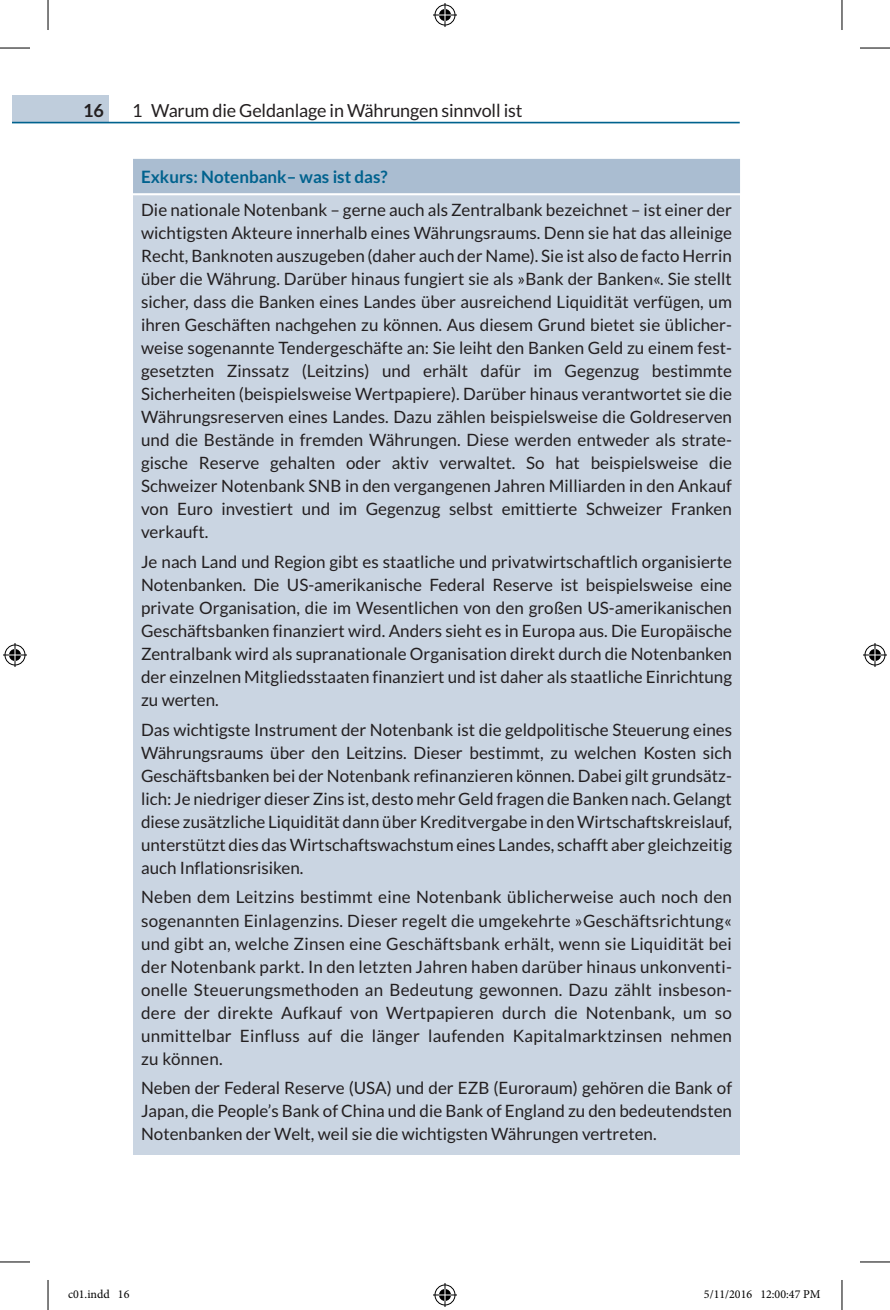
<style>
.page{position:relative;width:890px;height:1310px;background:#fff}
.page>*{position:absolute;margin:0;border:0;box-sizing:border-box;transform-origin:0 0}
.t1{font:18px "Lato";letter-spacing:-.01em;color:#231f20}
.t2{font:700 18px "Lato";color:#231f20}
.t3{font:17px/23px "Lato";color:#231f20;text-align:justify}
.t4{font:12px "Minion Pro";color:#000}
.s1{font-weight:700;color:#00628e}
</style>
<div class="page">
<div style="left:12px;top:95px;width:97px;height:27px;background:#bfcddc"></div>
<hr style="left:12px;top:122px;width:728px;height:1px;background:#00628e">
<div style="left:133px;top:159px;width:607px;height:995px;background:#cad5e2"></div>
<div style="left:133px;top:159px;width:607px;height:34px;background:#aabdd1"></div>
<hr style="left:127px;top:193px;width:619px;height:2px;background:#fff">
<hr style="left:0;top:48px;width:30px;height:1px;background:#000">
<hr style="left:860px;top:48px;width:30px;height:1px;background:#000">
<hr style="left:0;top:1261px;width:30px;height:1px;background:#000">
<hr style="left:860px;top:1261px;width:30px;height:1px;background:#000">
<hr style="left:48px;top:0;width:1px;height:30px;background:#000">
<hr style="left:48px;top:1279px;width:1px;height:30px;background:#000">
<hr style="left:841px;top:0;width:1px;height:30px;background:#000">
<hr style="left:841px;top:1279px;width:1px;height:30px;background:#000">
<svg style="left:433px;top:3px;width:24px;height:24px"></svg>
<svg style="left:433px;top:1283px;width:24px;height:23px"></svg>
<svg style="left:3px;top:643px;width:24px;height:24px"></svg>
<svg style="left:863px;top:643px;width:24px;height:24px"></svg>
<p class="t2" style="left:83px;top:100px;width:22px">16</p>
<p class="t1" style="left:132px;top:101px;width:392px">1 Warum die Geldanlage in Währungen sinnvoll ist</p>
<p class="t3" style="left:141px;top:161px;width:592px;line-height:32.4px"><span class="s1">Exkurs: Notenbank– was ist das?<br></span>Die nationale Notenbank – gerne auch als Zentralbank bezeichnet – ist einer der</p>
<p class="t3" style="left:141px;top:221px;width:592px">wichtigsten Akteure innerhalb eines Währungsraums. Denn sie hat das alleinige Recht, Banknoten auszugeben (daher auch der Name). Sie ist also de facto Herrin über die Währung. Darüber hinaus fungiert sie als »Bank der Banken«. Sie stellt sicher, dass die Banken eines Landes über ausreichend Liquidität verfügen, um ihren Geschäften nachgehen zu können. Aus diesem Grund bietet sie üblicher&shy;weise sogenannte Tendergeschäfte an: Sie leiht den Banken Geld zu einem fest&shy;gesetzten Zinssatz (Leitzins) und erhält dafür im Gegenzug bestimmte Sicherheiten (beispielsweise Wertpapiere). Darüber hinaus verantwortet sie die Währungsreserven eines Landes. Dazu zählen beispielsweise die Goldreserven und die Bestände in fremden Währungen. Diese werden entweder als strate&shy;gische Reserve gehalten oder aktiv verwaltet. So hat beispielsweise die Schweizer Notenbank SNB in den vergangenen Jahren Milliarden in den Ankauf von Euro investiert und im Gegenzug selbst emittierte Schweizer Franken verkauft.</p>
<p class="t3" style="left:141px;top:550px;width:592px">Je nach Land und Region gibt es staatliche und privatwirtschaftlich organisierte Notenbanken. Die US-amerikanische Federal Reserve ist beispielsweise eine private Organisation, die im Wesentlichen von den großen US-amerikanischen Geschäftsbanken finanziert wird. Anders sieht es in Europa aus. Die Europäische Zentralbank wird als supranationale Organisation direkt durch die Notenbanken der einzelnen Mitgliedsstaaten finanziert und ist daher als staatliche Einrichtung zu werten.</p>
<p class="t3" style="left:141px;top:717px;width:592px">Das wichtigste I nstrument der Notenbank ist die geldpolitische Steuerung eines Währungsraums über den Leitzins. Dieser bestimmt, zu welchen Kosten sich Geschäftsbanken bei der Notenbank refinanzieren können. Dabei gilt grundsätz&shy;lich: Je niedriger dieser Zins ist, desto mehr Geld fragen die Banken nach. Gelangt diese zusätzliche Liquidität dann über Kreditvergabe in den Wirtschaftskreislauf, unterstützt dies das Wirtschaftswachstum eines Landes, schafft aber gleichzeitig auch I nflationsrisiken.</p>
<p class="t3" style="left:141px;top:885px;width:592px">Neben dem Leitzins bestimmt eine Notenbank üblicherweise auch noch den sogenannten Einlagenzins. Dieser regelt die umgekehrte »Geschäftsrichtung« und gibt an, welche Zinsen eine Geschäftsbank erhält, wenn sie Liquidität bei der Notenbank parkt. I n den letzten Jahren haben darüber hinaus unkonventi&shy;onelle Steuerungsmethoden an Bedeutung gewonnen. Dazu zählt insbeson&shy;dere der direkte Aufkauf von Wertpapieren durch die Notenbank, um so unmittelbar Einfluss auf die länger laufenden Kapitalmarktzinsen nehmen zu können.</p>
<p class="t3" style="left:141px;top:1076px;width:592px">Neben der Federal Reserve (USA) und der EZB (Euroraum) gehören die Bank of Japan, die People’s Bank of China und die Bank of England zu den bedeutendsten Notenbanken der Welt, weil sie die wichtigsten Währungen vertreten.</p>
<p class="t4" style="left:68px;top:1285px;width:63px">c01.indd 16</p>
<p class="t4" style="left:704px;top:1285px;width:118px">5/11/2016 12:00:47 PM</p>
</div>
